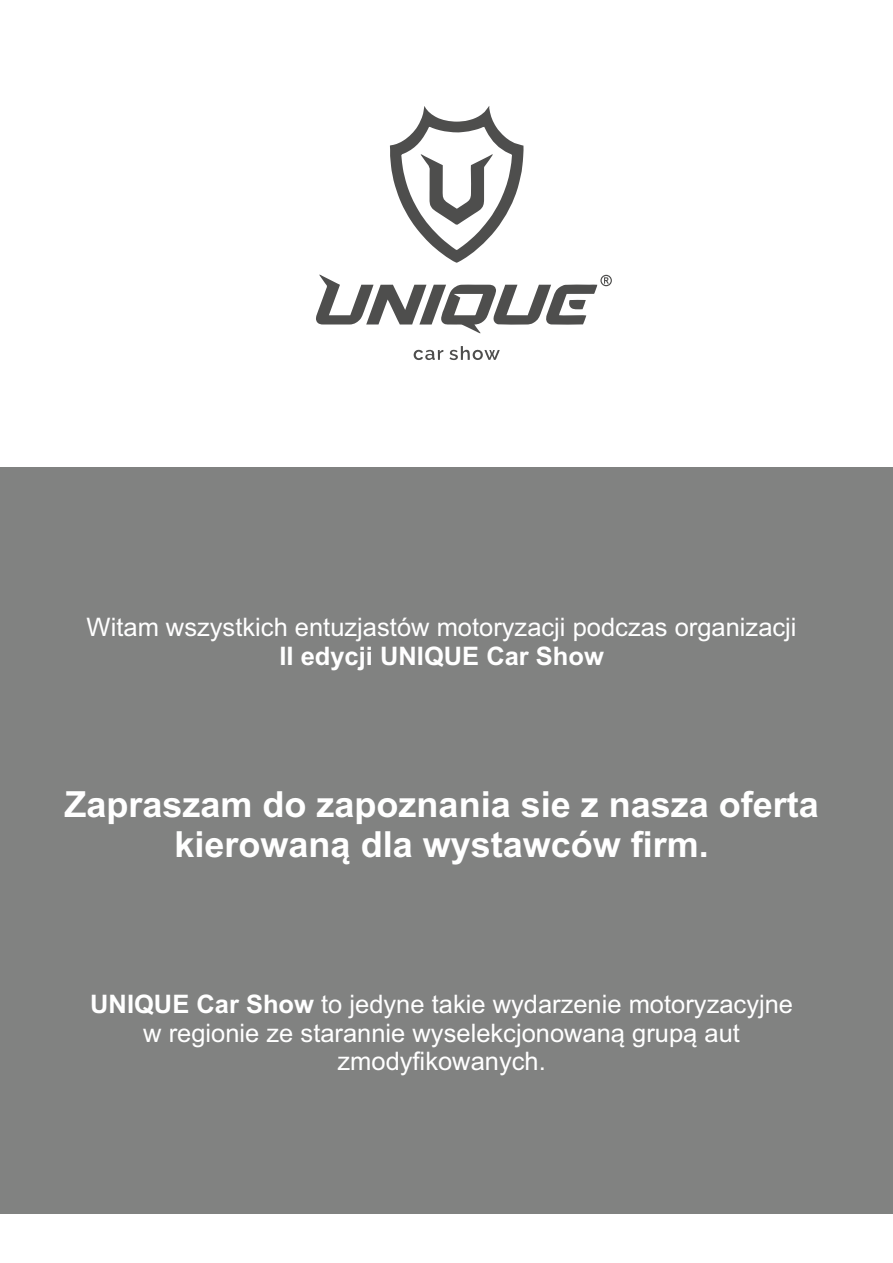
<style>
.page{position:relative;width:893px;height:1263px;background:#fff}
.page>*{position:absolute;margin:0;border:0;box-sizing:border-box;transform-origin:0 0}
.t1{font:700 36px/40.2px "Arial";color:#fff;text-align:center}
.t2{font:25.5px/28.5px "Arial";color:#fff;text-align:center}
.t3{font:700 25.5px "Arial";color:#fff}
.s1{font-weight:700}
</style>
<div class="page">
<div style="left:0;top:467px;width:893px;height:746px;background:#818281"></div>
<svg style="left:390px;top:106px;width:133px;height:157px"></svg>
<svg style="left:449px;top:346px;width:51px;height:14px"></svg>
<svg style="left:414px;top:349px;width:29px;height:11px"></svg>
<svg style="left:316px;top:274px;width:296px;height:60px"></svg>
<p class="t2" style="left:87px;top:615px;width:711px">Witam wszystkich entuzjastów motoryzacji podczas organizacji</p>
<p class="t3" style="left:279px;top:646px;width:326px">II edycji UNIQUE Car Show</p>
<h1 class="t1" style="left:65px;top:787px;width:756px">Zapraszam do zapoznania sie z nasza oferta kierowaną dla wystawców firm.</h1>
<p class="t2" style="left:90px;top:992px;width:704px"><span class="s1">UNIQUE Car Show</span> to jedyne takie wydarzenie motoryzacyjne w regionie ze starannie wyselekcjonowaną grupą aut zmodyfikowanych.</p>
</div>
